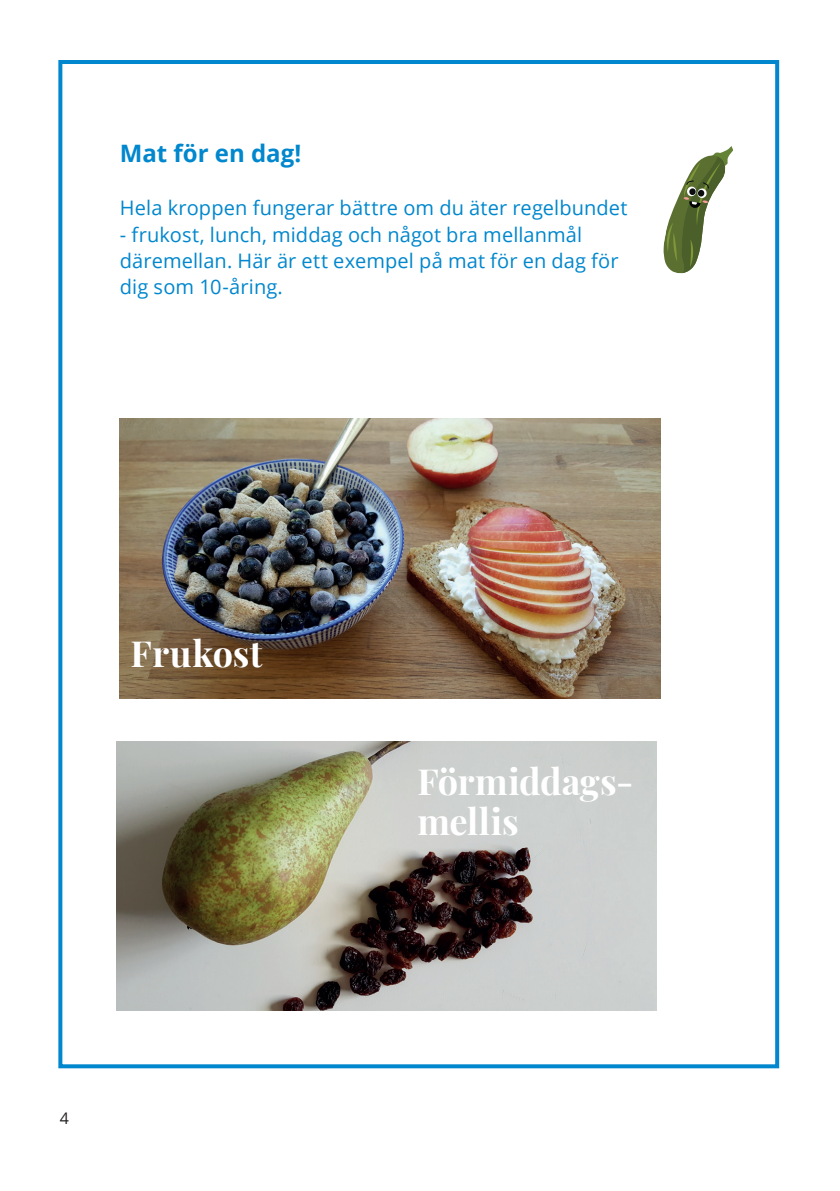
<style>
.page{position:relative;width:840px;height:1191px;background:#fff}
.page>*{position:absolute;margin:0;border:0;box-sizing:border-box;transform-origin:0 0}
.t1{font:700 36px/40px "Playfair Display";letter-spacing:.005em;color:#fff}
.t2{font:700 24px "Open Sans";letter-spacing:-.005em;color:#0087cd}
.t3{font:20px/26.4px "Open Sans";letter-spacing:.005em;color:#0087cd}
.t4{font:16px "Open Sans";color:#231f20}
</style>
<div class="page">
<div style="left:58px;top:60px;width:720px;height:1008px;border:4px solid #0087cd"></div>
<svg style="left:663px;top:146px;width:69px;height:128px"></svg>
<img style="left:120px;top:418px;width:539px;height:280px">
<img style="left:117px;top:742px;width:539px;height:268px">
<p class="t2" style="left:120px;top:137px;width:183px">Mat för en dag!</p>
<p class="t3" style="left:120px;top:194px;width:508px">Hela kroppen fungerar bättre om du äter regelbundet</p>
<p class="t3" style="left:120px;top:221px;width:499px">- frukost, lunch, middag och något bra mellanmål däremellan. Här är ett exempel på mat för en dag för dig som 10-åring.</p>
<h1 class="t1" style="left:130px;top:630px;width:133px">Frukost</h1>
<p class="t4" style="left:60px;top:1107px;width:11px">4</p>
<h1 class="t1" style="left:417px;top:758px;width:217px">Förmiddags&shy;mellis</h1>
</div>
